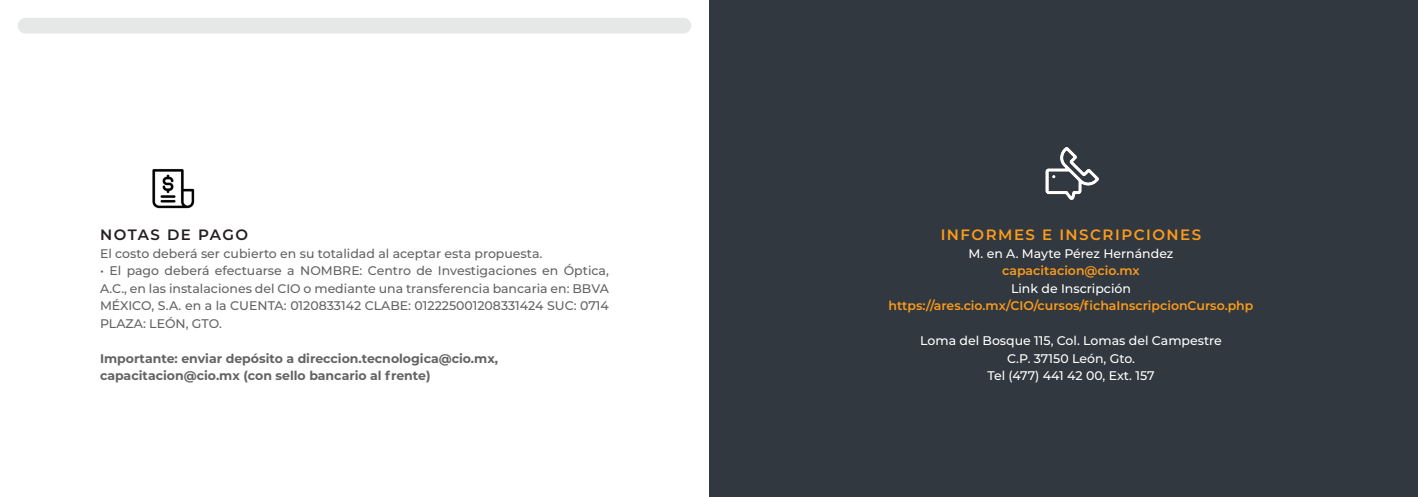
<style>
.page{position:relative;width:1418px;height:497px;background:#fff}
.page>*{position:absolute;margin:0;border:0;box-sizing:border-box;transform-origin:0 0}
.t1{font:600 15px "Montserrat";letter-spacing:.1em;color:#fb9b1b}
.t2{font:600 15px "Montserrat";letter-spacing:.095em;color:#231f20}
.t3{font:500 12.5px/17.5px "Montserrat";color:#636366;text-align:justify}
.t4{font:500 12.5px "Montserrat";color:#fff}
.t5{font:700 12.5px "Montserrat";color:#636366}
.t6{font:600 12.5px "Montserrat";color:#fb9b1b}
</style>
<div class="page">
<div style="left:18px;top:18px;width:673px;height:16px;background:#e6e8e8;border-radius:8px"></div>
<img style="left:152px;top:169px;width:42px;height:39px">
<div style="left:709px;top:0;width:708px;height:496px;background:#31383f"></div>
<img style="left:1045px;top:147px;width:54px;height:53px">
<p class="t2" style="left:100px;top:224px;width:150px">NOTAS DE PAGO</p>
<p class="t3" style="left:100px;top:243px;width:444px">El costo deberá ser cubierto en su totalidad al aceptar esta propuesta.</p>
<p class="t3" style="left:100px;top:261px;width:510px">• El pago deberá efectuarse a NOMBRE: Centro de Investigaciones en Óptica, A.C., en las instalaciones del CIO o mediante una transferencia bancaria en: BBVA MÉXICO, S.A. en a la CUENTA: 0120833142 CLABE: 012225001208331424 SUC: 0714<br>PLAZA: LEÓN, GTO.</p>
<p class="t5" style="left:100px;top:349px;width:399px">Importante: enviar depósito a direccion.tecnologica@cio.mx,</p>
<p class="t5" style="left:100px;top:366px;width:332px">capacitacion@cio.mx (con sello bancario al frente)</p>
<p class="t1" style="left:940px;top:224px;width:262px">INFORMES E INSCRIPCIONES</p>
<p class="t4" style="left:968px;top:244px;width:206px">M. en A. Mayte Pérez Hernández</p>
<p class="t6" style="left:1002px;top:261px;width:139px">capacitacion@cio.mx</p>
<p class="t4" style="left:1011px;top:279px;width:121px">Link de Inscripción</p>
<p class="t6" style="left:888px;top:296px;width:366px">https://ares.cio.mx/CIO/cursos/fichaInscripcionCurso.php</p>
<p class="t4" style="left:920px;top:331px;width:303px">Loma del Bosque 115, Col. Lomas del Campestre</p>
<p class="t4" style="left:1007px;top:349px;width:129px">C.P. 37150 León, Gto.</p>
<p class="t4" style="left:987px;top:366px;width:169px">Tel (477) 441 42 00, Ext. 157</p>
</div>
